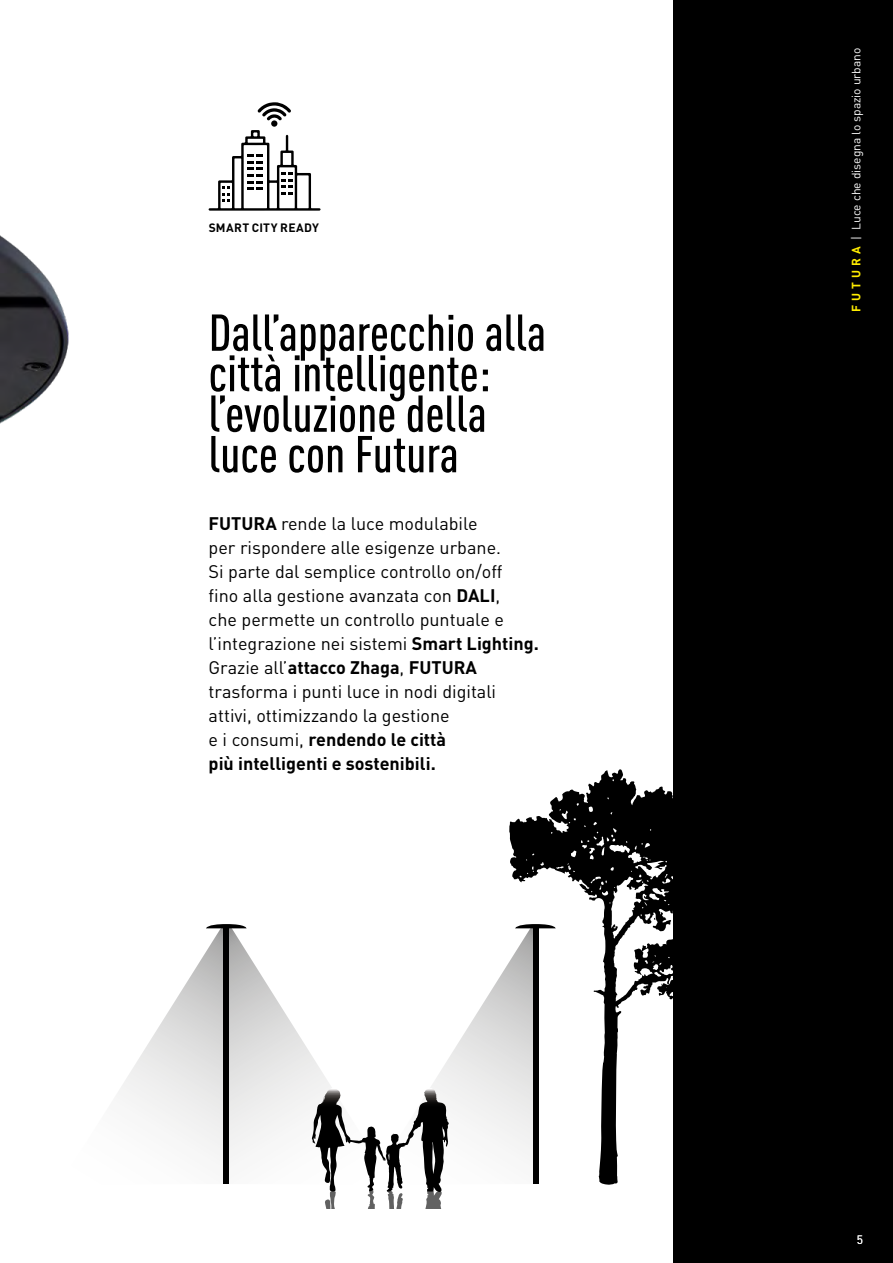
<style>
.page{position:relative;width:893px;height:1263px;background:#fff}
.page>*{position:absolute;margin:0;border:0;box-sizing:border-box;transform-origin:0 0}
.t1{font:500 condensed 51px/40.5px "DIN Pro";color:#000}
.t2{font:18px/24px "DIN Pro";color:#000}
.t3{font:12px "DIN Pro";color:#fff}
.t4{font:700 12px "DIN Pro";letter-spacing:.025em;color:#000}
.t5{font:12px "DIN Pro";color:#fff}
.s1{font-weight:700}
.s2{font-weight:700;color:#ffed00}
</style>
<div class="page">
<div style="left:673px;top:0;width:220px;height:1263px;background:#000"></div>
<img style="left:0;top:235px;width:69px;height:189px">
<svg style="left:325px;top:1191px;width:11px;height:18px"></svg>
<svg style="left:368px;top:1190px;width:7px;height:19px"></svg>
<svg style="left:386px;top:1190px;width:17px;height:19px"></svg>
<svg style="left:425px;top:1191px;width:17px;height:18px"></svg>
<svg style="left:118px;top:924px;width:391px;height:260px"></svg>
<svg style="left:509px;top:769px;width:164px;height:416px"></svg>
<svg style="left:257px;top:102px;width:34px;height:19px"></svg>
<div style="left:271px;top:120px;width:6px;height:7px;background:#000;border-radius:50%"></div>
<svg style="left:209px;top:130px;width:112px;height:81px"></svg>
<p class="t4" style="left:209px;top:218px;width:112px">SMART CITY READY</p>
<h1 class="t1" style="left:209px;top:308px;width:339px">Dall’apparecchio alla città intelligente: l’evoluzione della luce con Futura</h1>
<p class="t2" style="left:209px;top:509px;width:332px"><span class="s1">FUTURA</span> rende la luce modulabile<br>per rispondere alle esigenze urbane.<br>Si parte dal semplice controllo on/off<br>fino alla gestione avanzata con <span class="s1">DALI</span>,<br>che permette un controllo puntuale e l’integrazione nei sistemi <span class="s1">Smart Lighting.<br></span>Grazie all’<span class="s1">attacco Zhaga</span>, <span class="s1">FUTURA </span>trasforma i punti luce in nodi digitali attivi, ottimizzando la gestione<br>e i consumi, <span class="s1">rendendo le città<br>più intelligenti e sostenibili.</span></p>
<p class="t3" style="left:847px;top:312px;width:266px;rotate:-90deg"><span class="s2">F U T U R A</span> | Luce che disegna lo spazio urbano</p>
<p class="t5" style="left:857px;top:1230px;width:8px">5</p>
</div>
